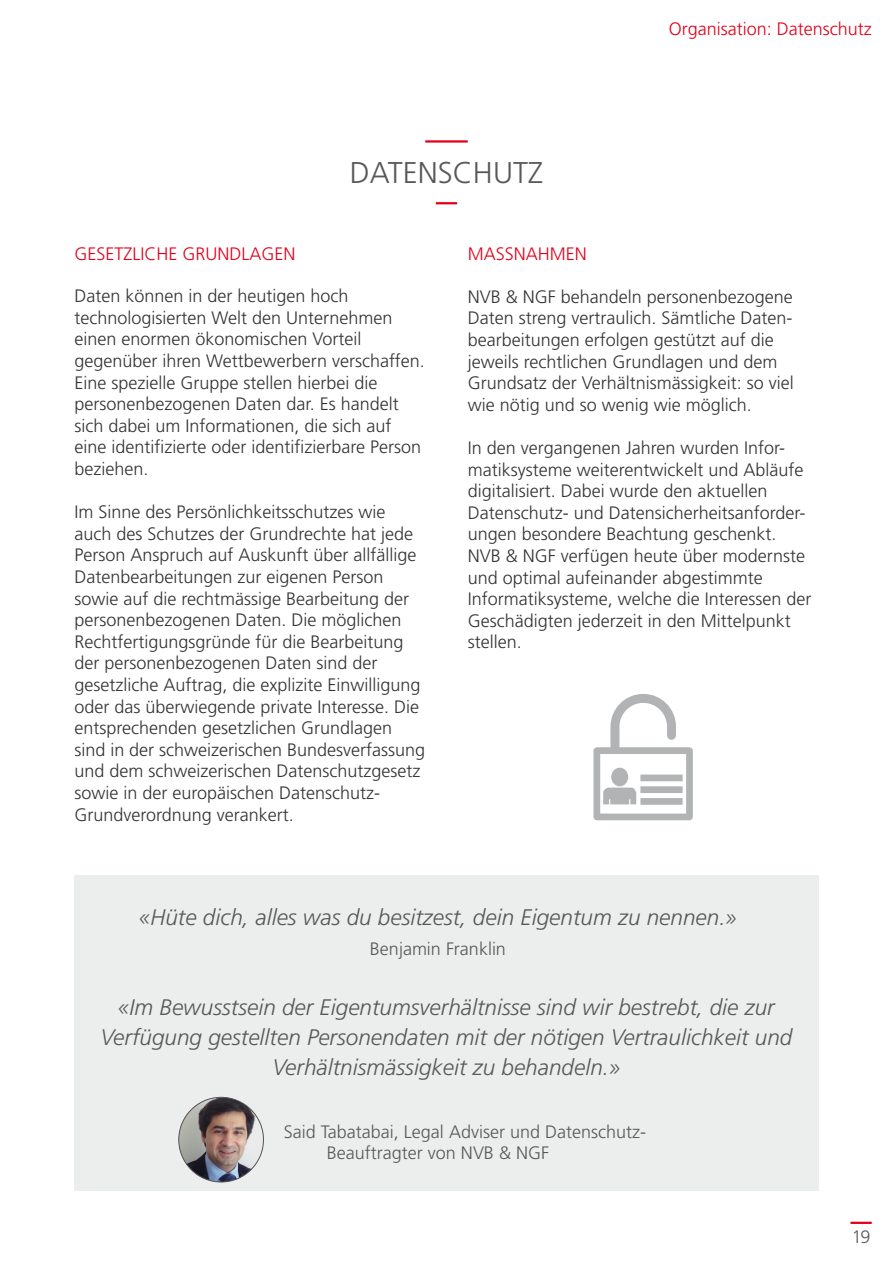
<style>
.page{position:relative;width:893px;height:1263px;background:#fff}
.page>*{position:absolute;margin:0;border:0;box-sizing:border-box;transform-origin:0 0}
.Headline{font:300 30px "Frutiger";color:#58585a}
.Text{font:italic 300 22.5px/30px "Frutiger";color:#58585a;text-align:center}
.t1{font:300 18px/21.6px "Frutiger";color:#333}
.Text-2{font:300 18px "Frutiger";color:#58585a}
.Kapitel{font:300 18px "Frutiger";color:#e2001a}
</style>
<div class="page">
<hr style="left:850px;top:1222px;width:22px;height:2px;background:#e2001a">
<hr style="left:425px;top:140px;width:43px;height:3px;background:#e2001a">
<hr style="left:436px;top:202px;width:21px;height:2px;background:#e2001a">
<div style="left:74px;top:875px;width:745px;height:316px;background:#eceded"></div>
<img style="left:179px;top:1097px;width:84px;height:85px;border-radius:42px">
<svg style="left:603px;top:788px;width:33px;height:16px"></svg>
<div style="left:611px;top:768px;width:17px;height:18px;background:#b1b3b4;border-radius:50%"></div>
<div style="left:640px;top:774px;width:43px;height:7px;background:#b1b3b4"></div>
<div style="left:640px;top:786px;width:43px;height:7px;background:#b1b3b4"></div>
<div style="left:640px;top:798px;width:43px;height:7px;background:#b1b3b4"></div>
<div style="left:593px;top:747px;width:100px;height:73px;border:7px solid #b1b3b4"></div>
<svg style="left:606px;top:694px;width:74px;height:61px"></svg>
<p class="Headline" style="left:350px;top:156px;width:195px">DATENSCHUTZ</p>
<p class="Kapitel" style="left:669px;top:19px;width:205px">Organisation: Datenschutz</p>
<p class="Kapitel" style="left:74px;top:243px;width:223px">GESETZLICHE GRUNDLAGEN</p>
<p class="t1" style="left:74px;top:285px;width:352px">Daten können in der heutigen hoch technologisierten Welt den Unternehmen einen enormen ökonomischen Vorteil gegenüber ihren Wettbewerbern verschaffen.<br>Eine spezielle Gruppe stellen hierbei die personenbezogenen Daten dar. Es handelt sich dabei um Informationen, die sich auf eine identifizierte oder identifizierbare Person beziehen.</p>
<p class="t1" style="left:74px;top:501px;width:352px">Im Sinne des Persönlichkeitsschutzes wie auch des Schutzes der Grundrechte hat jede Person Anspruch auf Auskunft über allfällige Datenbearbeitungen zur eigenen Person sowie auf die rechtmässige Bearbeitung der personenbezogenen Daten. Die möglichen Rechtfertigungsgründe für die Bearbeitung der personenbezogenen Daten sind der gesetzliche Auftrag, die explizite Einwilligung oder das überwiegende private Interesse. Die entsprechenden gesetzlichen Grundlagen sind in der schweizerischen Bundesverfassung und dem schweizerischen Datenschutzgesetz sowie in der europäischen Datenschutz-Grundverordnung verankert.</p>
<p class="Kapitel" style="left:468px;top:243px;width:121px">MASSNAHMEN</p>
<p class="t1" style="left:468px;top:286px;width:328px">NVB &amp; NGF behandeln personenbezogene Daten streng vertraulich. Sämtliche Daten&shy;bearbeitungen erfolgen gestützt auf die jeweils rechtlichen Grundlagen und dem Grundsatz der Verhältnismässigkeit: so viel wie nötig und so wenig wie möglich.</p>
<p class="t1" style="left:468px;top:437px;width:345px">In den vergangenen Jahren wurden Infor&shy;matiksysteme weiterentwickelt und Abläufe digitalisiert. Dabei wurde den aktuellen Datenschutz- und Datensicherheitsanforder&shy;ungen besondere Beachtung geschenkt.<br>NVB &amp; NGF verfügen heute über modernste und optimal aufeinander abgestimmte Informatiksysteme, welche die Interessen der Geschädigten jederzeit in den Mittelpunkt stellen.</p>
<p class="Text" style="left:139px;top:902px;width:599px">«Hüte dich, alles was du besitzest, dein Eigentum zu nennen.»</p>
<p class="Text-2" style="left:370px;top:938px;width:138px">Benjamin Franklin</p>
<p class="Text" style="left:101px;top:992px;width:693px">«Im Bewusstsein der Eigentumsverhältnisse sind wir bestrebt, die zur<br>Verfügung gestellten Personendaten mit der nötigen Vertraulichkeit und<br>Verhältnismässigkeit zu behandeln.»</p>
<p class="Text-2" style="left:284px;top:1121px;width:364px">Said Tabatabai, Legal Adviser und Datenschutz-</p>
<p class="Text-2" style="left:327px;top:1142px;width:224px">Beauftragter von NVB &amp; NGF</p>
<p class="Text-2" style="left:852px;top:1227px;width:20px">19</p>
</div>
